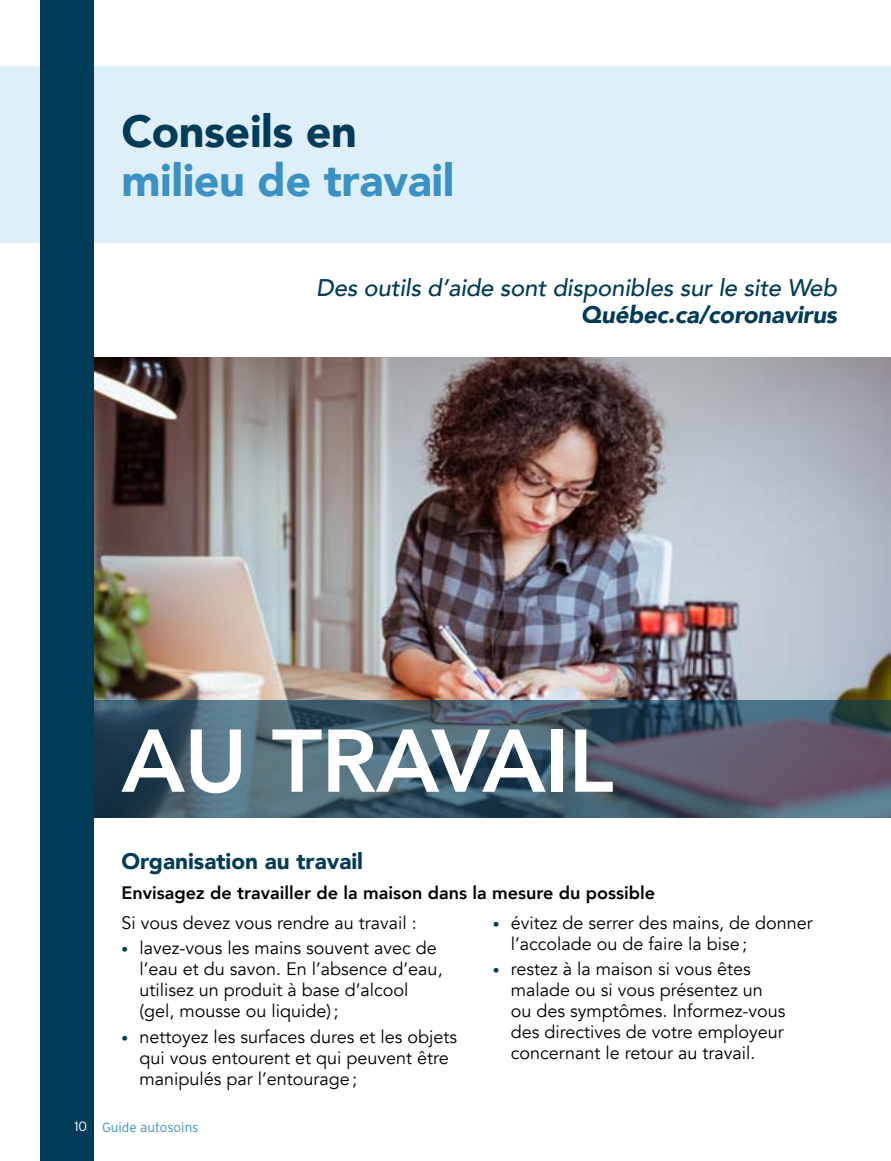
<style>
.page{position:relative;width:891px;height:1161px;background:#fff}
.page>*{position:absolute;margin:0;border:0;box-sizing:border-box;transform-origin:0 0}
.P-Gros_texte_sur_pho{font:800 87.9px "Avenir";letter-spacing:-.01em;color:#fff}
.H2-Titre_30pts_bleu{font:900 45px/49.5px "Avenir";letter-spacing:-.01em;color:#3a92c4}
.P-Texte_style_citati{font:italic 500 24px/27px "Avenir";letter-spacing:-.01em;color:#003b58;text-align:right}
.H3-_Sous-titre_bleu{font:900 22.5px "Avenir";color:#003b58}
.P-Texte_courant_12pt{font:18px/21px "Avenir";color:#000}
.P-Texte_courant_12pt-2{font:800 18px "Avenir";color:#000}
.t1{font:300 13.5px "Interstate";color:#3a92c4}
.t2{font:300 13.5px "Interstate";color:#fff}
.s1{color:#003b58}
.s2{font-weight:900}
.s3{font-size:13.5px;color:#003b58}
</style>
<div class="page">
<img style="left:94px;top:357px;width:797px;height:344px">
<svg style="left:94px;top:701px;width:797px;height:117px;background:#465b6b"></svg>
<div style="left:0;top:66px;width:891px;height:177px;background:#deeffa"></div>
<div style="left:40px;top:0;width:54px;height:1161px;background:#003b58"></div>
<h2 class="H2-Titre_30pts_bleu" style="left:122px;top:105px;width:334px"><span class="s1">Conseils en </span>milieu de travail</h2>
<p class="P-Texte_style_citati" style="left:316px;top:274px;width:522px">Des outils d’aide sont disponibles sur le site Web<br><span class="s2">Québec.ca/coronavirus</span></p>
<p class="P-Gros_texte_sur_pho" style="left:122px;top:693px;width:494px">AU TRAVAIL</p>
<p class="t2" style="left:74px;top:1119px;width:14px">10</p>
<h3 class="H3-_Sous-titre_bleu" style="left:122px;top:841px;width:243px">Organisation au travail</h3>
<p class="P-Texte_courant_12pt-2" style="left:122px;top:878px;width:535px">Envisagez de travailler de la maison dans la mesure du possible</p>
<p class="P-Texte_courant_12pt" style="left:122px;top:912px;width:297px">Si vous devez vous rendre au travail :</p>
<p class="P-Texte_courant_12pt" style="left:140px;top:938px;width:305px;text-indent:-18px"><span class="s3">•</span> lavez-vous les mains souvent avec de l’eau et du savon. En l’absence d’eau, utilisez un produit à base d’alcool (gel, mousse ou liquide);</p>
<p class="P-Texte_courant_12pt" style="left:140px;top:1026px;width:319px;text-indent:-18px"><span class="s3">•</span> nettoyez les surfaces dures et les objets qui vous entourent et qui peuvent être manipulés par l’entourage;</p>
<p class="P-Texte_courant_12pt" style="left:511px;top:912px;width:304px;text-indent:-18px"><span class="s3">•</span> évitez de serrer des mains, de donner l’accolade ou de faire la bise;</p>
<p class="P-Texte_courant_12pt" style="left:511px;top:959px;width:276px;text-indent:-18px"><span class="s3">•</span> restez à la maison si vous êtes malade ou si vous présentez un ou des symptômes. Informez-vous des directives de votre employeur concernant le retour au travail.</p>
<p class="t1" style="left:102px;top:1119px;width:98px">Guide autosoins</p>
</div>
